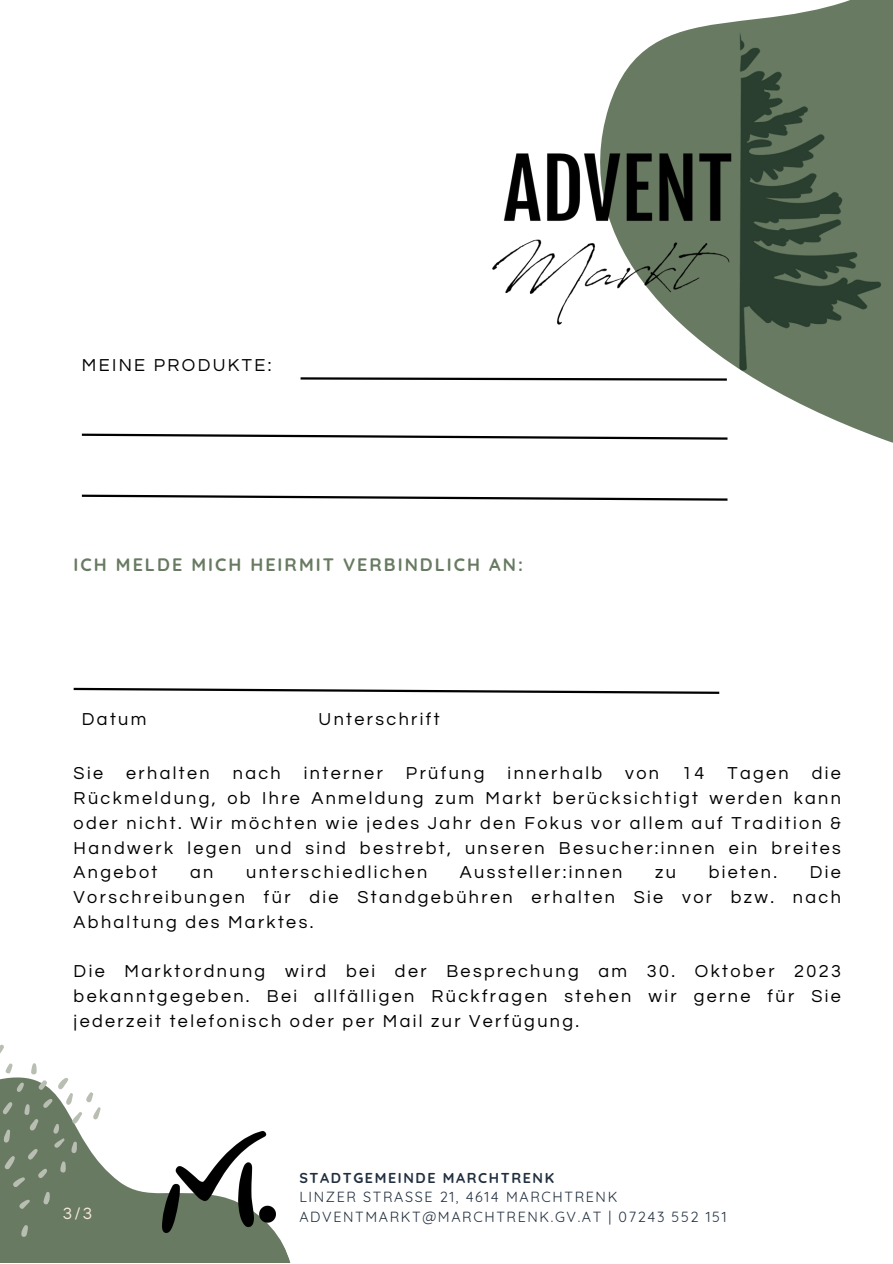
<style>
.page{position:relative;width:893px;height:1264px;background:#fff}
.page>*{position:absolute;margin:0;border:0;box-sizing:border-box;transform-origin:0 0}
.t1{font:18px/24.8px "Questrial";letter-spacing:.13em;color:#000;text-align:justify}
.t2{font:700 18px "Quicksand";letter-spacing:.11em;color:#687a61}
.t3{font:16.95px "Questrial";color:#f5e9db}
.t4{font:14.25px "Quicksand";letter-spacing:.11em;color:#212f3f}
.t5{font:700 14.25px "Quicksand";letter-spacing:.11em;color:#212f3f}
</style>
<div class="page">
<svg style="left:684px;top:0;width:208px;height:443px"></svg>
<svg style="left:0;top:1172px;width:290px;height:90px;fill:#687a61"></svg>
<img style="left:162px;top:1131px;width:114px;height:101px">
<svg style="left:0;top:1044px;width:108px;height:196px"></svg>
<svg style="left:300px;top:377px;width:136px;height:3px"></svg>
<svg style="left:81px;top:432px;width:648px;height:9px"></svg>
<svg style="left:81px;top:494px;width:647px;height:7px"></svg>
<svg style="left:73px;top:687px;width:647px;height:7px"></svg>
<img style="left:436px;top:31px;width:456px;height:354px">
<p class="t1" style="left:82px;top:353px;width:191px">MEINE PRODUKTE:</p>
<p class="t2" style="left:74px;top:553px;width:450px">ICH MELDE MICH HEIRMIT VERBINDLICH AN:</p>
<p class="t1" style="left:82px;top:707px;width:66px">Datum</p>
<p class="t1" style="left:318px;top:707px;width:123px">Unterschrift</p>
<p class="t1" style="left:74px;top:761px;width:31px">Sie</p>
<p class="t1" style="left:126px;top:761px;width:85px">erhalten</p>
<p class="t1" style="left:233px;top:761px;width:49px">nach</p>
<p class="t1" style="left:304px;top:761px;width:80px">interner</p>
<p class="t1" style="left:406px;top:761px;width:80px">Prüfung</p>
<p class="t1" style="left:507px;top:761px;width:96px">innerhalb</p>
<p class="t1" style="left:625px;top:761px;width:35px">von</p>
<p class="t1" style="left:682px;top:761px;width:24px">14</p>
<p class="t1" style="left:727px;top:761px;width:63px">Tagen</p>
<p class="t1" style="left:74px;top:761px;width:768px;text-indent:738px">die Rückmeldung, ob Ihre Anmeldung zum Markt berücksichtigt werden kann oder nicht. Wir möchten wie jedes Jahr den Fokus vor allem auf Tradition &amp; Handwerk legen und sind bestrebt, unseren Besucher:innen ein breites Angebot</p>
<p class="t1" style="left:190px;top:860px;width:25px">an</p>
<p class="t1" style="left:246px;top:860px;width:183px">unterschiedlichen</p>
<p class="t1" style="left:460px;top:860px;width:164px">Aussteller:innen</p>
<p class="t1" style="left:655px;top:860px;width:22px">zu</p>
<p class="t1" style="left:708px;top:860px;width:70px">bieten.</p>
<p class="t1" style="left:74px;top:860px;width:768px;text-indent:736px">Die Vorschreibungen für die Standgebühren erhalten Sie vor bzw. nach Abhaltung des Marktes.</p>
<p class="t1" style="left:74px;top:959px;width:768px">Die Marktordnung wird bei der Besprechung am 30. Oktober 2023 bekanntgegeben. Bei allfälligen Rückfragen stehen wir gerne für Sie jederzeit telefonisch oder per Mail zur Verfügung.</p>
<p class="t3" style="left:63px;top:1204px;width:31px">3/3</p>
<p class="t5" style="left:299px;top:1168px;width:256px">STADTGEMEINDE MARCHTRENK</p>
<p class="t4" style="left:299px;top:1188px;width:319px">LINZER STRASSE 21, 4614 MARCHTRENK</p>
<p class="t4" style="left:299px;top:1207px;width:428px">ADVENTMARKT@MARCHTRENK.GV.AT | 07243 552 151</p>
</div>
